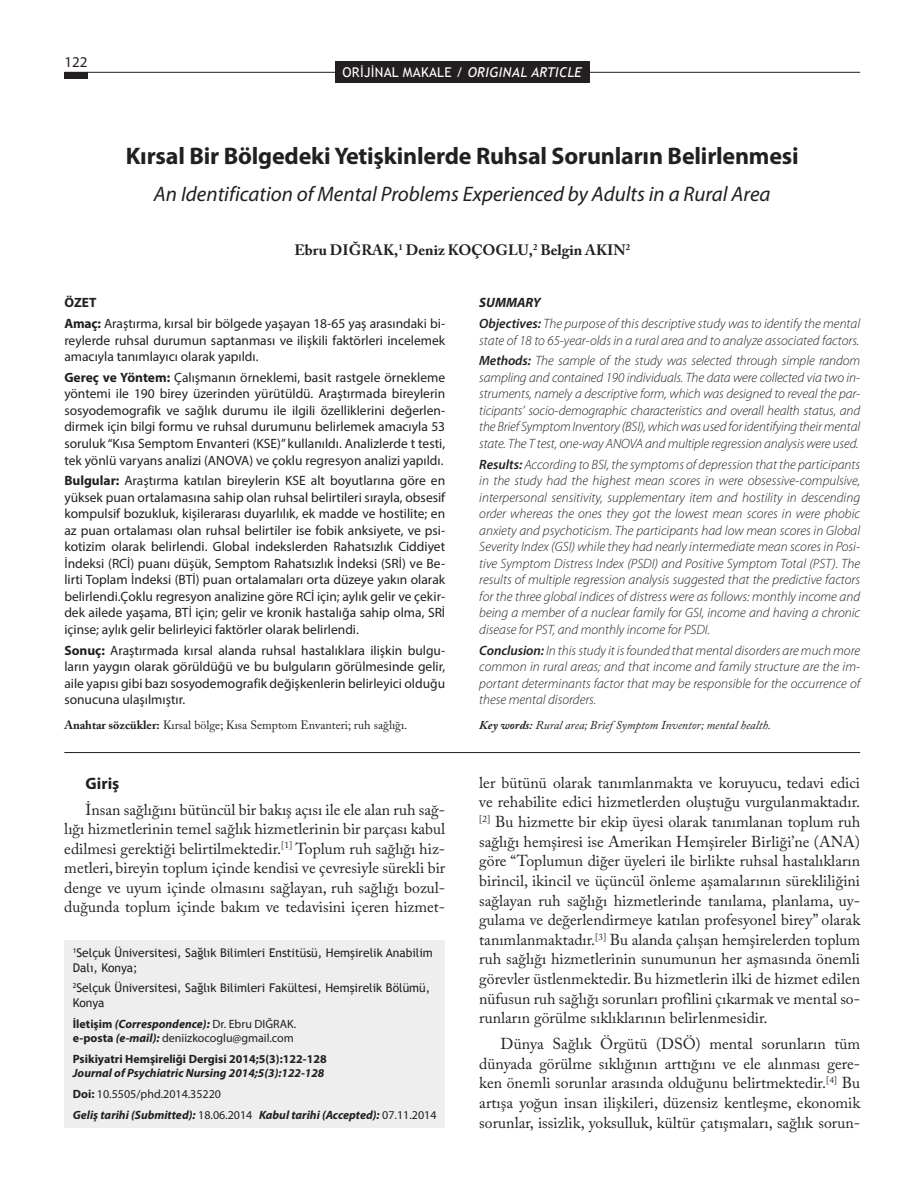
<style>
.page{position:relative;width:915px;height:1183px;background:#fff}
.page>*{position:absolute;margin:0;border:0;box-sizing:border-box;transform-origin:0 0}
.t1{font:700 24px "Myriad Pro";letter-spacing:-.01em;color:#231f20}
.t2{font:italic 21px "Myriad Pro";color:#231f20}
.t3{font:700 16.5px "Myriad Pro";color:#231f20}
.t4{font:15.75px/19.6px "Adobe Caslon Pro";color:#231f20;text-align:justify}
.t5{font:700 15px "Adobe Caslon Pro";color:#231f20}
.t6{font:15px "Myriad Pro";color:#231f20}
.t7{font:italic 300 13.5px/16.5px "Myriad Pro";color:#231f20;text-align:justify}
.t8{font:13.5px/16.5px "Myriad Pro";color:#231f20;text-align:justify}
.t9{font:13.5px "Trebuchet MS";letter-spacing:.02em;color:#fff}
.t10{font:12px/14.4px "Trebuchet MS";color:#231f20}
.t11{font:italic 700 12px/20.9px "Myriad Pro";color:#231f20}
.t12{font:12px/14.4px "Myriad Pro";color:#231f20}
.t13{font:12px "Adobe Caslon Pro";color:#231f20}
.t14{font:italic 12px "Adobe Caslon Pro";color:#231f20}
.t15{font:700 12px "Myriad Pro";color:#231f20}
.s1{font-style:italic}
.s2{font-weight:700}
.s3{font-weight:600}
.s4{font-weight:700;font-style:italic}
.s5{font-style:normal}
.s6{font-weight:400;font-style:normal}
</style>
<div class="page">
<hr style="left:64px;top:72px;width:795px;height:1px;background:#231f20">
<div style="left:335px;top:61px;width:254px;height:22px;background:#231f20"></div>
<div style="left:64px;top:939px;width:381px;height:188px;background:#eeeeef"></div>
<div style="left:64px;top:72px;width:24px;height:7px;background:#231f20"></div>
<hr style="left:64px;top:752px;width:795px;height:1px;background:#231f20">
<p class="t6" style="left:64px;top:52px;width:25px">122</p>
<p class="t9" style="left:342px;top:64px;width:241px">ORİJİNAL MAKALE / <span class="s1">ORIGINAL ARTICLE</span></p>
<h1 class="t1" style="left:126px;top:140px;width:674px">Kırsal Bir Bölgedeki Yetişkinlerde Ruhsal Sorunların Belirlenmesi</h1>
<h2 class="t2" style="left:154px;top:181px;width:618px">An Identification of Mental Problems Experienced by Adults in a Rural Area</h2>
<p class="t5" style="left:294px;top:241px;width:337px">Ebru DIĞRAK,<sup>1</sup> Deniz KOÇOGLU,<sup>2</sup> Belgin AKIN<sup>2</sup></p>
<p class="t8" style="left:64px;top:292px;width:382px;line-height:20.7px"><span class="s2">ÖZET<br>Amaç:</span> Araştırma, kırsal bir bölgede yaşayan 18-65 yaş arasındaki bi-</p>
<p class="t8" style="left:64px;top:331px;width:382px">reylerde ruhsal durumun saptanması ve ilişkili faktörleri incelemek amacıyla tanımlayıcı olarak yapıldı.</p>
<p class="t8" style="left:64px;top:369px;width:382px"><span class="s2">Gereç ve Yöntem:</span> Çalışmanın örneklemi, basit rastgele örnekleme yöntemi ile 190 birey üzerinden yürütüldü. Araştırmada bireylerin sosyodemografik ve sağlık durumu ile ilgili özelliklerini değerlen&shy;dirmek için bilgi formu ve ruhsal durumunu belirlemek amacıyla 53 soruluk “Kısa Semptom Envanteri (KSE)” kullanıldı. Analizlerde t testi, tek yönlü varyans analizi (ANOVA) ve çoklu regresyon analizi yapıldı.</p>
<p class="t8" style="left:64px;top:472px;width:382px"><span class="s2">Bulgular:</span> Araştırma katılan bireylerin KSE alt boyutlarına göre en yüksek puan ortalamasına sahip olan ruhsal belirtileri sırayla, obsesif kompulsif bozukluk, kişilerarası duyarlılık, ek madde ve hostilite; en az puan ortalaması olan ruhsal belirtiler ise fobik anksiyete, ve psi&shy;kotizim olarak belirlendi. Global indekslerden Rahatsızlık Ciddiyet İndeksi (RCİ) puanı düşük, Semptom Rahatsızlık İndeksi (SRİ) ve Be&shy;lirti Toplam İndeksi (BTİ) puan ortalamaları orta düzeye yakın olarak belirlendi.Çoklu regresyon analizine göre RCİ için; aylık gelir ve çekir&shy;dek ailede yaşama, BTİ için; gelir ve kronik hastalığa sahip olma, SRİ içinse; aylık gelir belirleyici faktörler olarak belirlendi.</p>
<p class="t8" style="left:64px;top:641px;width:382px"><span class="s2">Sonuç:</span> Araştırmada kırsal alanda ruhsal hastalıklara ilişkin bulgu&shy;ların yaygın olarak görüldüğü ve bu bulguların görülmesinde gelir, aile yapısı gibi bazı sosyodemografik değişkenlerin belirleyici olduğu sonucuna ulaşılmıştır.</p>
<p class="t13" style="left:64px;top:718px;width:344px"><span class="s2">Anahtar sözcükler:</span> Kırsal bölge; Kısa Semptom Envanteri; ruh sağlığı.</p>
<p class="t7" style="left:479px;top:293px;width:382px;line-height:20.7px"><span class="s2">SUMMARY<br></span><span class="s3">Objectives:</span> The purpose of this descriptive study was to identify the mental</p>
<p class="t7" style="left:479px;top:330px;width:382px;line-height:20.7px">state of 18 to 65-year-olds in a rural area and to analyze associated factors.<br><span class="s3">Methods:</span> The sample of the study was selected through simple random</p>
<p class="t7" style="left:479px;top:369px;width:382px">sampling and contained 190 individuals. The data were collected via two in&shy;struments, namely a descriptive form, which was designed to reveal the par&shy;ticipants’ socio-demographic characteristics and overall health status, and the Brief Symptom Inventory (BSI), which was used for identifying their mental state. The T test, one-way ANOVA and multiple regression analysis were used.</p>
<p class="t7" style="left:479px;top:456px;width:382px"><span class="s3">Results:</span> According to BSI, the symptoms of depression that the participants in the study had the highest mean scores in were obsessive-compulsive, interpersonal sensitivity, supplementary item and hostility in descending order whereas the ones they got the lowest mean scores in were phobic anxiety and psychoticism. The participants had low mean scores in Global Severity Index (GSI) while they had nearly intermediate mean scores in Posi&shy;tive Symptom Distress Index (PSDI) and Positive Symptom Total (PST). The results of multiple regression analysis suggested that the predictive factors for the three global indices of distress were as follows: monthly income and being a member of a nuclear family for GSI, income and having a chronic disease for PST, and monthly income for PSDI.</p>
<p class="t7" style="left:479px;top:642px;width:382px"><span class="s3">Conclusion:</span> In this study it is founded that mental disorders are much more common in rural areas; and that income and family structure are the im&shy;portant determinants factor that may be responsible for the occurrence of these mental disorders.</p>
<p class="t14" style="left:479px;top:718px;width:293px"><span class="s2">Key words:</span> Rural area; Brief Symptom Inventor; mental health.</p>
<p class="t3" style="left:86px;top:772px;width:35px">Giriş</p>
<p class="t4" style="left:64px;top:799px;width:382px;text-indent:21px">İnsan sağlığını bütüncül bir bakış açısı ile ele alan ruh sağ&shy;lığı hizmetlerinin temel sağlık hizmetlerinin bir parçası kabul edilmesi gerektiği belirtilmektedir.<sup>[1]</sup> Toplum ruh sağlığı hiz&shy;metleri, bireyin toplum içinde kendisi ve çevresiyle sürekli bir denge ve uyum içinde olmasını sağlayan, ruh sağlığı bozul&shy;duğunda toplum içinde bakım ve tedavisini içeren hizmet-</p>
<p class="t10" style="left:73px;top:945px;width:361px"><sup>1</sup>Selçuk Üniversitesi, Sağlık Bilimleri Enstitüsü, Hemşirelik Anabilim<br>Dalı, Konya;</p>
<p class="t10" style="left:73px;top:980px;width:359px"><sup>2</sup>Selçuk Üniversitesi, Sağlık Bilimleri Fakültesi, Hemşirelik Bölümü,<br>Konya</p>
<p class="t12" style="left:73px;top:1015px;width:225px"><span class="s2">İletişim</span> <span class="s4">(Correspondence):</span> Dr. Ebru DIĞRAK. <span class="s2">e-posta</span> <span class="s4">(e-mail):</span> deniizkocoglu@gmail.com</p>
<p class="t15" style="left:73px;top:1050px;width:255px">Psikiyatri Hemşireliği Dergisi 2014;5(3):122-128</p>
<p class="t11" style="left:73px;top:1061px;width:365px">Journal of Psychiatric Nursing 2014;5(3):122-128<br><span class="s5">Doi:</span> <span class="s6">10.5505/phd.2014.35220<br></span>Geliş tarihi (Submitted): <span class="s6">18.06.2014</span> Kabul tarihi (Accepted): <span class="s6">07.11.2014</span></p>
<p class="t4" style="left:479px;top:772px;width:382px">ler bütünü olarak tanımlanmakta ve koruyucu, tedavi edici ve rehabilite edici hizmetlerden oluştuğu vurgulanmaktadır. <sup>[2]</sup> Bu hizmette bir ekip üyesi olarak tanımlanan toplum ruh sağlığı hemşiresi ise Amerikan Hemşireler Birliği’ne (ANA) göre “Toplumun diğer üyeleri ile birlikte ruhsal hastalıkların birincil, ikincil ve üçüncül önleme aşamalarının sürekliliğini sağlayan ruh sağlığı hizmetlerinde tanılama, planlama, uy&shy;gulama ve değerlendirmeye katılan profesyonel birey” olarak tanımlanmaktadır.<sup>[3]</sup> Bu alanda çalışan hemşirelerden toplum ruh sağlığı hizmetlerinin sunumunun her aşmasında önemli görevler üstlenmektedir. Bu hizmetlerin ilki de hizmet edilen nüfusun ruh sağlığı sorunları profilini çıkarmak ve mental so&shy;runların görülme sıklıklarının belirlenmesidir.</p>
<p class="t4" style="left:479px;top:1033px;width:382px;text-indent:21px">Dünya Sağlık Örgütü (DSÖ) mental sorunların tüm dünyada görülme sıklığının arttığını ve ele alınması gere&shy;ken önemli sorunlar arasında olduğunu belirtmektedir.<sup>[4]</sup> Bu artışa yoğun insan ilişkileri, düzensiz kentleşme, ekonomik sorunlar, issizlik, yoksulluk, kültür çatışmaları, sağlık sorun-</p>
</div>
